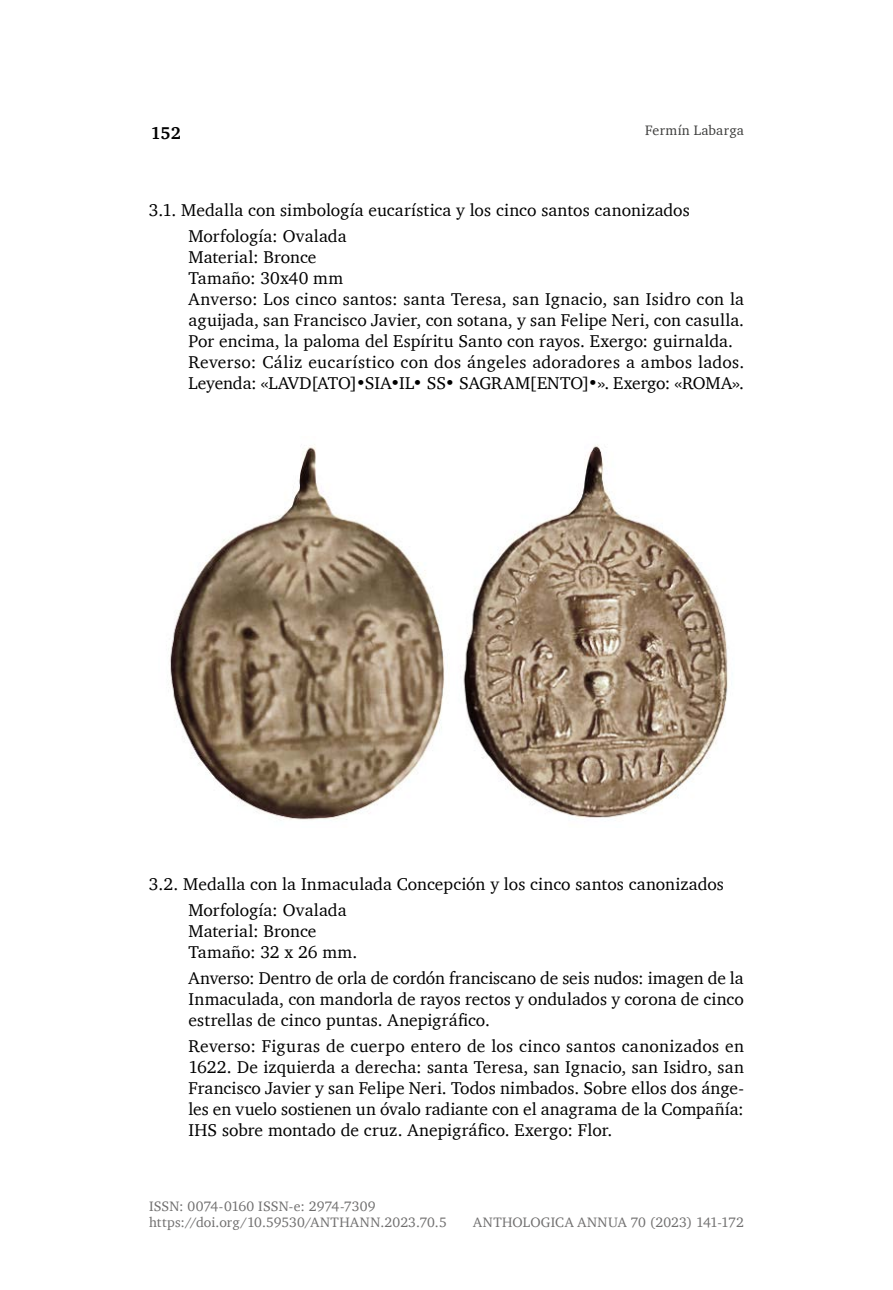
<style>
.page{position:relative;width:893px;height:1290px;background:#fff}
.page>*{position:absolute;margin:0;border:0;box-sizing:border-box;transform-origin:0 0}
.t1{font:17.5px/21px "Charter";letter-spacing:.005em;color:#000}
.t2{font:700 17.5px "Charter";color:#000}
.t3{font:14px/15.8px "Charter";letter-spacing:.005em;color:#706f6f}
.t4{font:14px "Charter";letter-spacing:.015em;color:#3c3c3b}
</style>
<div class="page">
<img style="left:170px;top:444px;width:558px;height:376px">
<p class="t2" style="left:150px;top:122px;width:32px">152</p>
<p class="t4" style="left:645px;top:122px;width:100px">Fermín Labarga</p>
<p class="t1" style="left:189px;top:196px;width:503px;line-height:25.9px;text-indent:-40px">3.1. Medalla con simbología eucarística y los cinco santos canonizados<br>Morfología: Ovalada</p>
<p class="t1" style="left:189px;top:246px;width:557px">Material: Bronce<br>Tamaño: 30x40 mm<br>Anverso: Los cinco santos: santa Teresa, san Ignacio, san Isidro con la aguijada, san Francisco Javier, con sotana, y san Felipe Neri, con casulla.<br>Por encima, la paloma del Espíritu Santo con rayos. Exergo: guirnalda.<br>Reverso: Cáliz eucarístico con dos ángeles adoradores a ambos lados.<br>Leyenda: «LAVD[ATO]•SIA•IL• SS• SAGRAM[ENTO]•». Exergo: «ROMA».</p>
<p class="t1" style="left:189px;top:871px;width:537px;line-height:25.9px;text-indent:-40px">3.2. Medalla con la Inmaculada Concepción y los cinco santos canonizados<br>Morfología: Ovalada</p>
<p class="t1" style="left:189px;top:920px;width:170px">Material: Bronce<br>Tamaño: 32 x 26 mm.</p>
<p class="t1" style="left:189px;top:967px;width:557px;text-align:justify">Anverso: Dentro de orla de cordón franciscano de seis nudos: imagen de la Inmaculada, con mandorla de rayos rectos y ondulados y corona de cinco estrellas de cinco puntas. Anepigráfico.</p>
<p class="t1" style="left:189px;top:1035px;width:557px;text-align:justify">Reverso: Figuras de cuerpo entero de los cinco santos canonizados en 1622. De izquierda a derecha: santa Teresa, san Ignacio, san Isidro, san Francisco Javier y san Felipe Neri. Todos nimbados. Sobre ellos dos ánge&shy;les en vuelo sostienen un óvalo radiante con el anagrama de la Compañía:<br>IHS sobre montado de cruz. Anepigráfico. Exergo: Flor.</p>
<p class="t3" style="left:149px;top:1198px;width:299px">ISSN: 0074-0160 ISSN-e: 2974-7309 https://doi.org/10.59530/ANTHANN.2023.70.5</p>
<p class="t3" style="left:473px;top:1213px;width:272px">ANTHOLOGICA ANNUA 70 (2023) 141-172</p>
</div>
